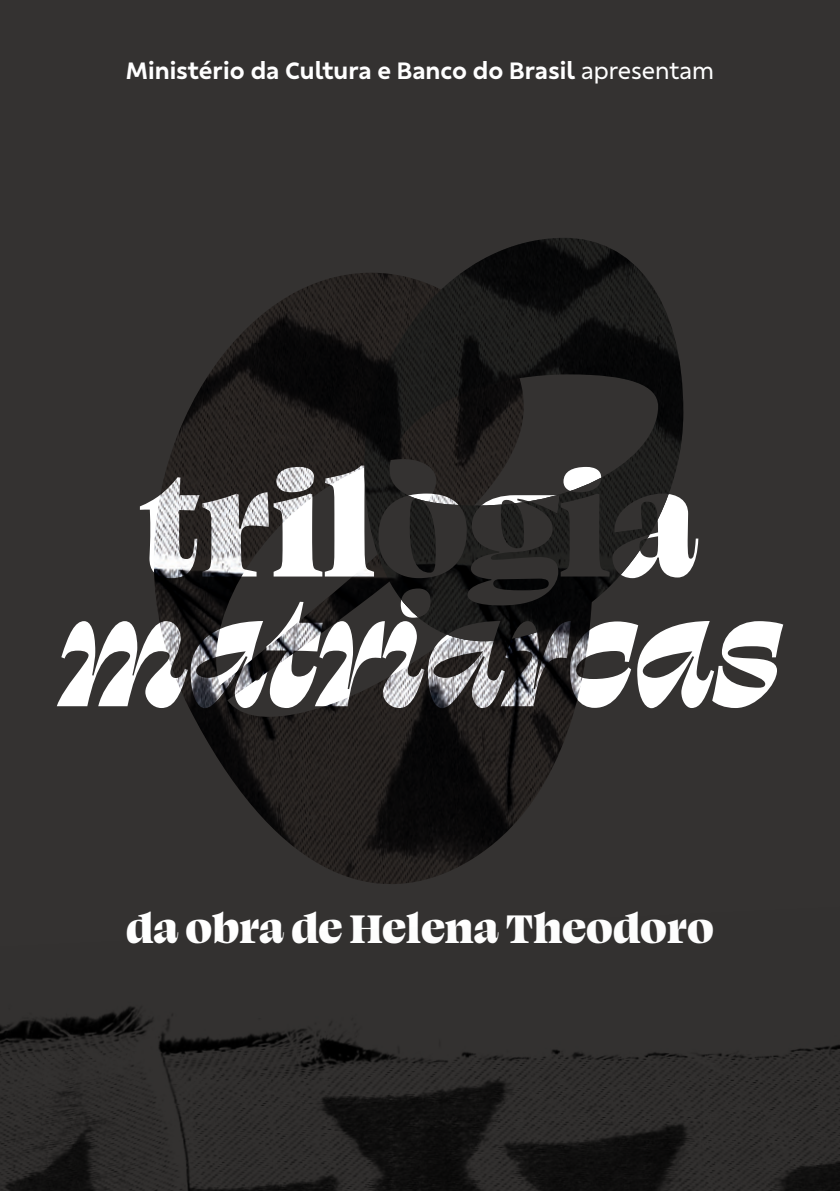
<style>
.page{position:relative;width:840px;height:1191px;background:#fff}
.page>*{position:absolute;margin:0;border:0;box-sizing:border-box;transform-origin:0 0}
.t1{font:163.8px "Swear Display Black Cilati";color:#fff}
.t2{font:900 162.4px "Swear Display";color:#fff}
.t3{font:900 45.8px "Swear Display";color:#fff}
.t4{font:700 24px "Banco Do Brasil Textos";color:#fff}
.s1{font-weight:400}
</style>
<div class="page">
<div style="left:0;top:0;width:839px;height:1191px;background:#343231"></div>
<img style="left:154px;top:238px;width:529px;height:646px">
<img style="left:0;top:1006px;width:839px;height:185px">
<p class="t4" style="left:126px;top:55px;width:589px">Ministério da Cultura e Banco do Brasil <span class="s1">apresentam</span></p>
<h2 class="t2" style="left:140px;top:417px;width:559px">trilogia</h2>
<h1 class="t1" style="left:61px;top:546px;width:719px">matriarcas</h1>
<h3 class="t3" style="left:126px;top:898px;width:589px">da obra de Helena Theodoro</h3>
</div>
